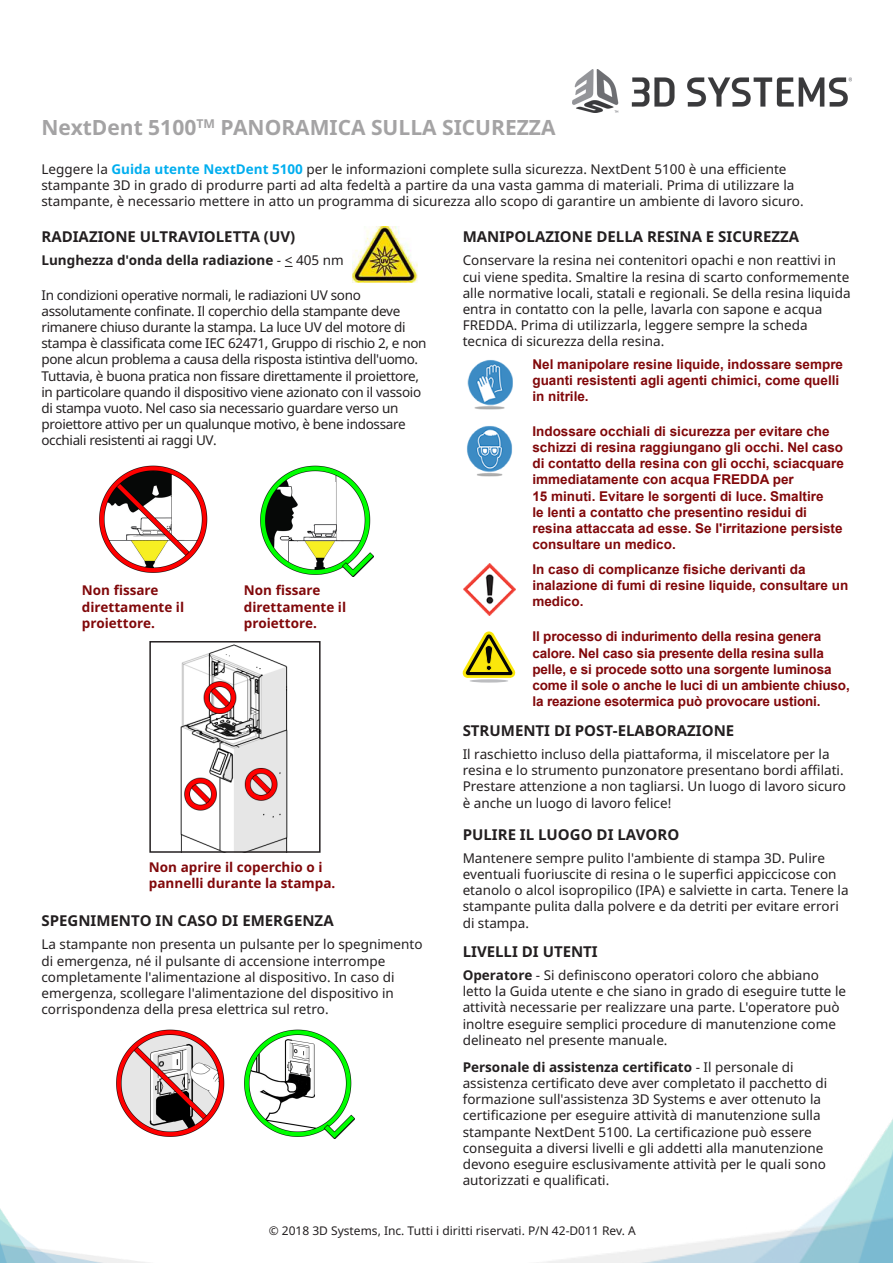
<style>
.page{position:relative;width:893px;height:1263px;background:#fff}
.page>*{position:absolute;margin:0;border:0;box-sizing:border-box;transform-origin:0 0}
.Head{font:700 21px "Noto Sans";color:#a4a3a4}
.Subhead1{font:700 15px "Noto Sans";color:#231f20}
.paragraph{font:13.5px/16.2px "Noto Sans";color:#231f20}
.Caution{font:700 13.5px/16.2px "Arial";color:#81080a}
.paragraph-2{font:13.5px/16.2px "Noto Sans";letter-spacing:-.025em;color:#231f20}
.Caution-2{font:700 13.5px/16.2px "Noto Sans";color:#81080a}
.paragraph-3{font:700 13.5px "Noto Sans";color:#231f20}
.t1{font:12px "Noto Sans";color:#231f20}
.s1{font-weight:700;color:#00aeef}
.s2{font-weight:400}
.s3{font-weight:700}
</style>
<div class="page">
<img style="left:543px;top:1119px;width:350px;height:144px">
<img style="left:0;top:1208px;width:147px;height:55px">
<img style="left:572px;top:69px;width:279px;height:43px">
<img style="left:467px;top:360px;width:46px;height:50px">
<img style="left:467px;top:426px;width:46px;height:51px">
<img style="left:463px;top:564px;width:53px;height:52px">
<img style="left:99px;top:465px;width:109px;height:108px">
<img style="left:244px;top:1029px;width:111px;height:110px">
<img style="left:116px;top:1029px;width:109px;height:108px">
<img style="left:180px;top:644px;width:108px;height:206px">
<div style="left:149px;top:641px;width:172px;height:212px;border:2px solid #231f20"></div>
<svg style="left:463px;top:631px;width:52px;height:47px"></svg>
<hr style="left:470px;top:679px;width:38px;height:3px;background:#bcbdc0;border-radius:50%">
<img style="left:353px;top:226px;width:65px;height:57px">
<img style="left:260px;top:465px;width:113px;height:112px">
<p class="Head" style="left:41px;top:112px;width:516px">NextDent 5100<sup>TM</sup> PANORAMICA SULLA SICUREZZA</p>
<p class="paragraph" style="left:41px;top:160px;width:764px">Leggere la <span class="s1">Guida utente NextDent 5100</span> per le informazioni complete sulla sicurezza. NextDent 5100 è una efficiente stampante 3D in grado di produrre parti ad alta fedeltà a partire da una vasta gamma di materiali. Prima di utilizzare la stampante, è necessario mettere in atto un programma di sicurezza allo scopo di garantire un ambiente di lavoro sicuro.</p>
<p class="Subhead1" style="left:41px;top:226px;width:255px">RADIAZIONE ULTRAVIOLETTA (UV)</p>
<p class="paragraph-3" style="left:41px;top:251px;width:304px">Lunghezza d'onda della radiazione <span class="s2">- &lt; 405 nm</span></p>
<p class="paragraph-2" style="left:41px;top:286px;width:387px">In condizioni operative normali, le radiazioni UV sono assolutamente confinate. Il coperchio della stampante deve rimanere chiuso durante la stampa. La luce UV del motore di stampa è classificata come IEC 62471, Gruppo di rischio 2, e non pone alcun problema a causa della risposta istintiva dell'uomo.<br>Tuttavia, è buona pratica non fissare direttamente il proiettore, in particolare quando il dispositivo viene azionato con il vassoio di stampa vuoto. Nel caso sia necessario guardare verso un proiettore attivo per un qualunque motivo, è bene indossare occhiali resistenti ai raggi UV.</p>
<p class="Caution-2" style="left:82px;top:582px;width:104px">Non fissare direttamente il proiettore.</p>
<p class="Caution-2" style="left:244px;top:582px;width:104px">Non fissare direttamente il proiettore.</p>
<p class="Caution-2" style="left:149px;top:858px;width:188px">Non aprire il coperchio o i pannelli durante la stampa.</p>
<p class="Subhead1" style="left:41px;top:910px;width:294px">SPEGNIMENTO IN CASO DI EMERGENZA</p>
<p class="paragraph" style="left:41px;top:936px;width:383px">La stampante non presenta un pulsante per lo spegnimento di emergenza, né il pulsante di accensione interrompe completamente l'alimentazione al dispositivo. In caso di emergenza, scollegare l'alimentazione del dispositivo in corrispondenza della presa elettrica sul retro.</p>
<p class="Subhead1" style="left:463px;top:226px;width:338px">MANIPOLAZIONE DELLA RESINA E SICUREZZA</p>
<p class="paragraph" style="left:463px;top:252px;width:389px">Conservare la resina nei contenitori opachi e non reattivi in cui viene spedita. Smaltire la resina di scarto conformemente alle normative locali, statali e regionali. Se della resina liquida entra in contatto con la pelle, lavarla con sapone e acqua FREDDA. Prima di utilizzarla, leggere sempre la scheda tecnica di sicurezza della resina.</p>
<p class="Caution" style="left:532px;top:356px;width:312px">Nel manipolare resine liquide, indossare sempre guanti resistenti agli agenti chimici, come quelli in nitrile.</p>
<p class="Caution" style="left:532px;top:423px;width:313px">Indossare occhiali di sicurezza per evitare che schizzi di resina raggiungano gli occhi. Nel caso di contatto della resina con gli occhi, sciacquare immediatamente con acqua FREDDA per<br>15 minuti. Evitare le sorgenti di luce. Smaltire<br>le lenti a contatto che presentino residui di resina attaccata ad esse. Se l'irritazione persiste consultare un medico.</p>
<p class="Caution" style="left:532px;top:561px;width:317px">In caso di complicanze fisiche derivanti da inalazione di fumi di resine liquide, consultare un medico.</p>
<p class="Caution" style="left:532px;top:629px;width:319px">Il processo di indurimento della resina genera calore. Nel caso sia presente della resina sulla pelle, e si procede sotto una sorgente luminosa come il sole o anche le luci di un ambiente chiuso, la reazione esotermica può provocare ustioni.</p>
<p class="Subhead1" style="left:463px;top:720px;width:273px">STRUMENTI DI POST-ELABORAZIONE</p>
<p class="paragraph" style="left:463px;top:746px;width:385px">Il raschietto incluso della piattaforma, il miscelatore per la resina e lo strumento punzonatore presentano bordi affilati.<br>Prestare attenzione a non tagliarsi. Un luogo di lavoro sicuro è anche un luogo di lavoro felice!</p>
<p class="Subhead1" style="left:463px;top:824px;width:218px">PULIRE IL LUOGO DI LAVORO</p>
<p class="paragraph" style="left:463px;top:849px;width:387px">Mantenere sempre pulito l'ambiente di stampa 3D. Pulire eventuali fuoriuscite di resina o le superfici appiccicose con etanolo o alcol isopropilico (IPA) e salviette in carta. Tenere la stampante pulita dalla polvere e da detriti per evitare errori di stampa.</p>
<p class="Subhead1" style="left:463px;top:941px;width:137px">LIVELLI DI UTENTI</p>
<p class="paragraph" style="left:463px;top:966px;width:385px"><span class="s3">Operatore</span> - Si definiscono operatori coloro che abbiano letto la Guida utente e che siano in grado di eseguire tutte le attività necessarie per realizzare una parte. L'operatore può inoltre eseguire semplici procedure di manutenzione come delineato nel presente manuale.</p>
<p class="paragraph" style="left:463px;top:1058px;width:366px"><span class="s3">Personale di assistenza certificato</span> - Il personale di assistenza certificato deve aver completato il pacchetto di formazione sull'assistenza 3D Systems e aver ottenuto la certificazione per eseguire attività di manutenzione sulla stampante NextDent 5100. La certificazione può essere conseguita a diversi livelli e gli addetti alla manutenzione devono eseguire esclusivamente attività per le quali sono autorizzati e qualificati.</p>
<p class="t1" style="left:269px;top:1222px;width:369px">© 2018 3D Systems, Inc. Tutti i diritti riservati. P/N 42-D011 Rev. A</p>
</div>
